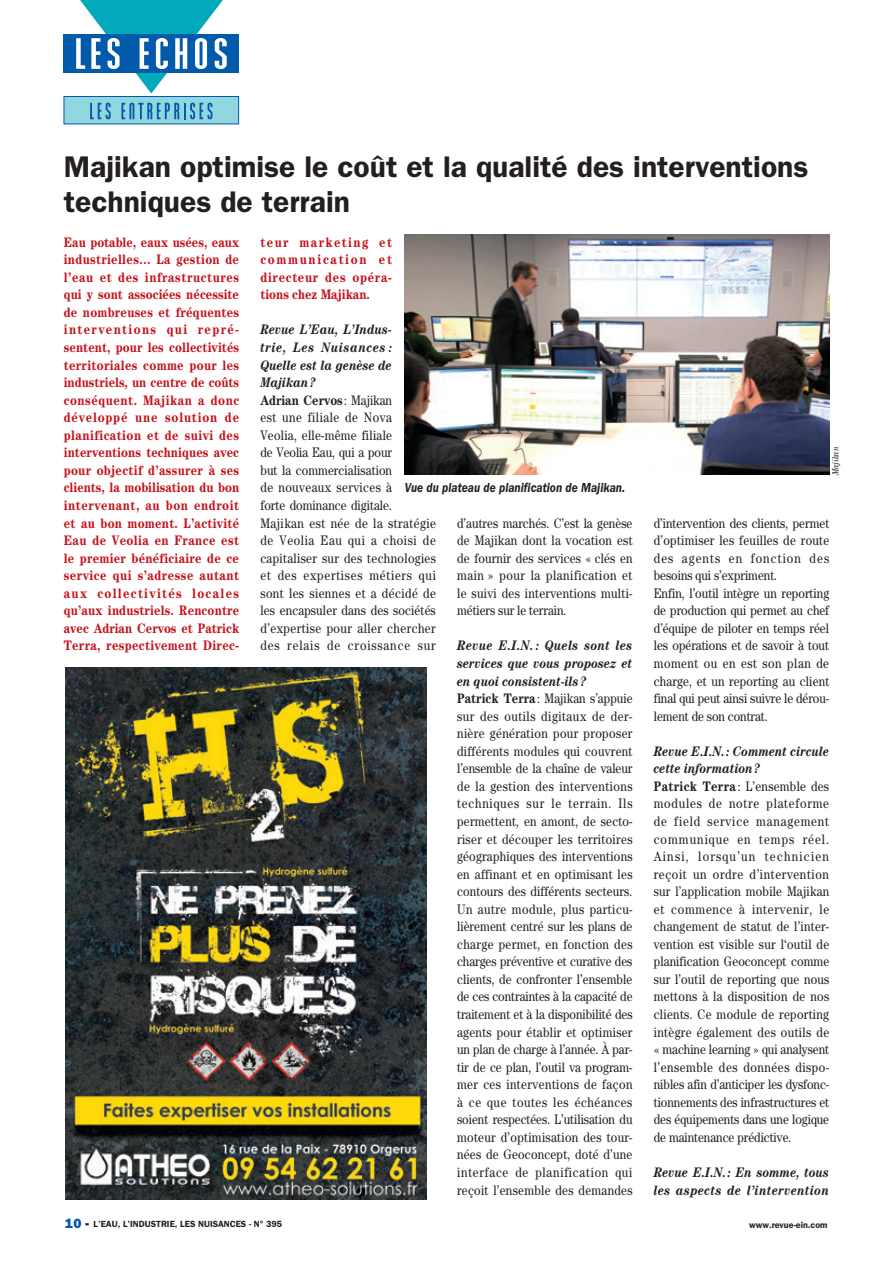
<style>
.page{position:relative;width:893px;height:1263px;background:#fff}
.page>*{position:absolute;margin:0;border:0;box-sizing:border-box;transform-origin:0 0}
.Titre{font:600 30px/35.1px "ITC Franklin Gothic Std";color:#231f20}
.Texte{font:13.8px/17.5px "Century Std";letter-spacing:.025em;color:#231f20;text-align:justify;scale:.85 1}
.Texte-2{font:700 13.8px/17.5px "Century Std";letter-spacing:.025em;color:#c4121a;text-align:justify;scale:.85 1}
.Texte-3{font:italic 700 13.8px/17.5px "Century Std";letter-spacing:-.005em;color:#231f20;text-align:justify;scale:.85 1}
.Texte-4{font:italic 700 13.8px/17.5px "Century Std";letter-spacing:.03em;color:#231f20;scale:.85 1}
.Légende{font:italic 600 13.5px "ITC Franklin Gothic Std";color:#231f20;scale:.85 1}
.t1{font:600 9px "ITC Franklin Gothic Std";color:#231f20}
.Note{font:italic 9px "Century Std";letter-spacing:-.015em;color:#231f20;scale:.85 1}
.s1{font-weight:700}
.s2{font-family:"ITC Franklin Gothic Std Hvy";font-weight:400;font-size:13.5px;color:#015aaa}
.s3{font-family:"ITC Franklin Gothic Std Hvy";font-weight:400;font-size:13.5px}
</style>
<div class="page">
<svg style="left:64px;top:0;width:175px;height:94px"></svg>
<img style="left:405px;top:234px;width:424px;height:241px">
<img style="left:65px;top:668px;width:362px;height:531px">
<div style="left:64px;top:96px;width:175px;height:28px;background:#92d6df"></div>
<svg style="left:90px;top:103px;width:21px;height:16px"></svg>
<svg style="left:121px;top:103px;width:91px;height:16px"></svg>
<div style="left:64px;top:96px;width:175px;height:28px;border:1px solid #015aaa"></div>
<p class="Titre" style="left:64px;top:149px;width:746px">Majikan optimise le coût et la qualité des interventions techniques de terrain</p>
<p class="Texte-2" style="left:64px;top:233px;width:208px">Eau potable, eaux usées, eaux industrielles… La gestion de l’eau et des infrastructures qui y sont associées nécessite de nombreuses et fréquentes interventions qui repré&shy;sentent, pour les collectivités territoriales comme pour les industriels, un centre de coûts conséquent. Majikan a donc développé une solution de planification et de suivi des interventions techniques avec pour objectif d’assurer à ses clients, la mobilisation du bon intervenant, au bon endroit et au bon moment. L’activité Eau de Veolia en France est le premier bénéficiaire de ce service qui s’adresse autant aux collectivités locales qu’aux industriels. Rencontre avec Adrian Cervos et Patrick Terra, respectivement Direc-</p>
<p class="Texte-2" style="left:260px;top:233px;width:156px">teur marketing et communication et directeur des opéra&shy;tions chez Majikan.</p>
<p class="Texte-3" style="left:260px;top:321px;width:156px">Revue L’Eau, L’Indus&shy;trie, Les Nuisances :<br>Quelle est la genèse de Majikan?</p>
<p class="Texte" style="left:260px;top:391px;width:208px;text-align:left"><span class="s1">Adrian Cervos</span>: Majikan<br>est une filiale de Nova<br>Veolia, elle-même filiale<br>de Veolia Eau, qui a pour<br>but la commercialisation<br>de nouveaux services à<br>forte dominance digitale.<br>Majikan est née de la stratégie de Veolia Eau qui a choisi de capitaliser sur des technologies et des expertises métiers qui sont les siennes et a décidé de les encapsuler dans des sociétés d’expertise pour aller chercher des relais de croissance sur</p>
<p class="Note" style="left:830px;top:475px;width:35px;rotate:-90deg">Majikan</p>
<p class="Légende" style="left:405px;top:480px;width:261px">Vue du plateau de planification de Majikan.</p>
<p class="Texte" style="left:457px;top:514px;width:208px">d’autres marchés. C’est la genèse de Majikan dont la vocation est de fournir des services « clés en main » pour la planification et le suivi des interventions multi&shy;métiers sur le terrain.</p>
<p class="Texte-3" style="left:457px;top:637px;width:208px">Revue E.I.N. : Quels sont les services que vous proposez et en quoi consistent-ils?</p>
<p class="Texte" style="left:457px;top:689px;width:208px"><span class="s1">Patrick Terra</span>: Majikan s’appuie sur des outils digitaux de der&shy;nière génération pour proposer différents modules qui couvrent l’ensemble de la chaîne de valeur de la gestion des interventions techniques sur le terrain. Ils permettent, en amont, de secto&shy;riser et découper les territoires géographiques des interventions en affinant et en optimisant les contours des différents secteurs.<br>Un autre module, plus particu&shy;lièrement centré sur les plans de charge permet, en fonction des charges préventive et curative des clients, de confronter l’ensemble de ces contraintes à la capacité de traitement et à la disponibilité des agents pour établir et optimiser un plan de charge à l’année. À par&shy;tir de ce plan, l’outil va program&shy;mer ces interventions de façon à ce que toutes les échéances soient respectées. L’utilisation du moteur d’optimisation des tour&shy;nées de Geoconcept, doté d’une interface de planification qui reçoit l’ensemble des demandes</p>
<p class="Texte" style="left:654px;top:514px;width:208px">d’intervention des clients, permet d’optimiser les feuilles de route des agents en fonction des besoins qui s’expriment.</p>
<p class="Texte" style="left:654px;top:584px;width:208px">Enfin, l’outil intègre un reporting de production qui permet au chef d’équipe de piloter en temps réel les opérations et de savoir à tout moment ou en est son plan de charge, et un reporting au client final qui peut ainsi suivre le dérou&shy;lement de son contrat.</p>
<p class="Texte-3" style="left:654px;top:742px;width:208px">Revue E.I.N.: Comment circule cette information?</p>
<p class="Texte" style="left:654px;top:777px;width:208px"><span class="s1">Patrick Terra</span> : L’ensemble des modules de notre plateforme de field service management communique en temps réel.<br>Ainsi, lorsqu’un technicien reçoit un ordre d’intervention sur l’application mobile Majikan et commence à intervenir, le changement de statut de l’inter&shy;vention est visible sur l‘outil de planification Geoconcept comme sur l’outil de reporting que nous mettons à la disposition de nos clients. Ce module de reporting intègre également des outils de « machine learning » qui analysent l’ensemble des données dispo&shy;nibles afin d’anticiper les dysfonc&shy;tionnements des infrastructures et des équipements dans une logique de maintenance prédictive.</p>
<p class="Texte-4" style="left:654px;top:1163px;width:208px">Revue E.I.N.: En somme, tous les aspects de l’intervention</p>
<p class="t1" style="left:65px;top:1218px;width:219px"><span class="s2">10</span> <span class="s3">-</span> L’EAU, L’INDUSTRIE, LES NUISANCES - N° 395</p>
<p class="t1" style="left:749px;top:1219px;width:80px">www.revue-ein.com</p>
</div>
